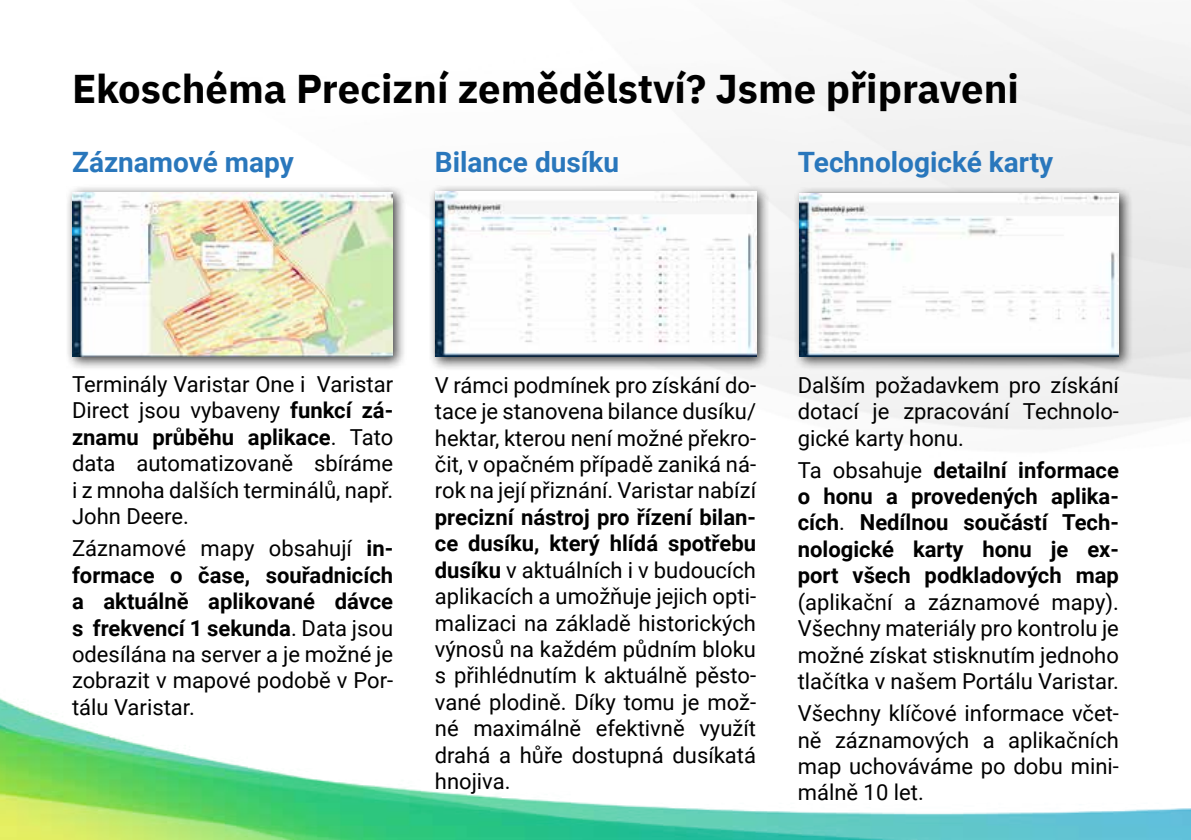
<style>
.page{position:relative;width:1191px;height:840px;background:#fff}
.page>*{position:absolute;margin:0;border:0;box-sizing:border-box;transform-origin:0 0}
.t1{font:700 40px "IBM Plex Sans";color:#000}
.t2{font:700 28px "Roboto";color:#2977bc}
.t3{font:22px/26.4px "Roboto";color:#000;text-align:justify}
.t4{font:700 22px/26.4px "Roboto";color:#000;text-align:justify}
.s1{font-weight:700}
.s2{font-weight:400}
</style>
<div class="page">
<img style="left:0;top:698px;width:1191px;height:141px">
<div style="left:65px;top:184px;width:342px;height:186px;background:#000;opacity:.75"></div>
<img style="left:72px;top:192px;width:320px;height:164px">
<div style="left:792px;top:185px;width:341px;height:186px;background:#000;opacity:.75"></div>
<img style="left:799px;top:193px;width:320px;height:163px">
<div style="left:428px;top:184px;width:342px;height:187px;background:#000;opacity:.75"></div>
<img style="left:435px;top:192px;width:321px;height:164px">
<h1 class="t1" style="left:72px;top:57px;width:948px">Ekoschéma Precizní zemědělství? Jsme připraveni</h1>
<p class="t2" style="left:72px;top:142px;width:223px">Záznamové mapy</p>
<p class="t2" style="left:435px;top:143px;width:186px">Bilance dusíku</p>
<p class="t2" style="left:797px;top:143px;width:257px">Technologické karty</p>
<p class="t3" style="left:72px;top:370px;width:323px">Terminály Varistar One i Varistar Direct jsou vybaveny <span class="s1">funkcí zá&shy;znamu průběhu aplikace</span>. Tato data automatizovaně sbíráme i z mnoha dalších terminálů, např.<br>John Deere.</p>
<p class="t3" style="left:72px;top:534px;width:323px">Záznamové mapy obsahují <span class="s1">in&shy;formace o čase, souřadnicích a aktuálně aplikované dávce s frekvencí 1 sekunda</span>. Data jsou odesílána na server a je možné je zobrazit v mapové podobě v Por&shy;tálu Varistar.</p>
<p class="t3" style="left:435px;top:370px;width:323px">V rámci podmínek pro získání do&shy;tace je stanovena bilance dusíku/ hektar, kterou není možné překro&shy;čit, v opačném případě zaniká ná&shy;rok na její přiznání. Varistar nabízí</p>
<p class="t3" style="left:435px;top:502px;width:323px"><span class="s1">precizní nástroj pro řízení bilan&shy;ce dusíku, který hlídá spotřebu dusíku</span> v aktuálních i v budoucích aplikacích a umožňuje jejich opti&shy;malizaci na základě historických výnosů na každém půdním bloku s přihlédnutím k aktuálně pěsto&shy;vané plodině. Díky tomu je mož&shy;né maximálně efektivně využít drahá a hůře dostupná dusíkatá hnojiva.</p>
<p class="t3" style="left:797px;top:370px;width:323px">Dalším požadavkem pro získání dotací je zpracování Technolo&shy;gické karty honu.</p>
<p class="t4" style="left:797px;top:455px;width:323px"><span class="s2">Ta obsahuje</span> detailní informace o honu a provedených aplika&shy;cích<span class="s2">.</span> Nedílnou součástí Tech&shy;nologické karty honu je ex&shy;port všech podkladových map</p>
<p class="t3" style="left:797px;top:587px;width:323px">(aplikační a záznamové mapy).<br>Všechny materiály pro kontrolu je možné získat stisknutím jednoho tlačítka v našem Portálu Varistar.</p>
<p class="t3" style="left:797px;top:699px;width:323px">Všechny klíčové informace včet&shy;ně záznamových a aplikačních map uchováváme po dobu mini&shy;málně 10 let.</p>
</div>
